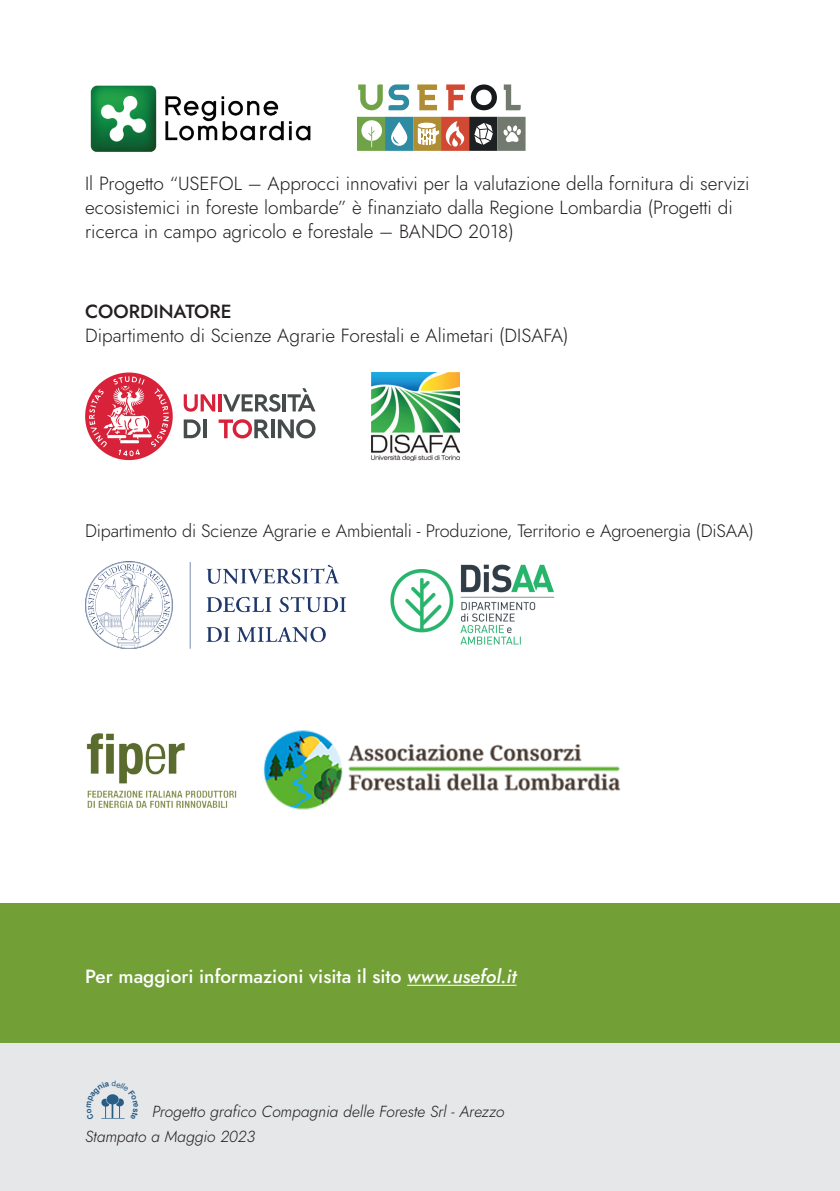
<style>
.page{position:relative;width:840px;height:1191px;background:#fff}
.page>*{position:absolute;margin:0;border:0;box-sizing:border-box;transform-origin:0 0}
.t1{font:300 19px/24px "Jost";color:#231f20}
.t2{font:500 19px "Jost";color:#fff}
.t3{font:500 19px "Jost";color:#231f20}
.t4{font:300 18px "Jost";letter-spacing:-.01em;color:#231f20}
.t5{font:italic 300 16px "Jost";color:#231f20}
.s1{font-style:italic}
</style>
<div class="page">
<div style="left:0;top:903px;width:839px;height:140px;background:#72a036"></div>
<hr style="left:407px;top:984px;width:109px;height:1px;background:#fff">
<img style="left:85px;top:561px;width:261px;height:87px">
<img style="left:263px;top:730px;width:358px;height:80px">
<img style="left:86px;top:733px;width:151px;height:75px">
<img style="left:371px;top:372px;width:88px;height:88px">
<img style="left:390px;top:564px;width:165px;height:81px">
<img style="left:90px;top:85px;width:221px;height:67px">
<svg style="left:357px;top:117px;width:168px;height:34px"></svg>
<svg style="left:358px;top:84px;width:24px;height:26px"></svg>
<svg style="left:388px;top:84px;width:21px;height:26px"></svg>
<svg style="left:417px;top:84px;width:20px;height:26px"></svg>
<svg style="left:446px;top:84px;width:18px;height:26px"></svg>
<svg style="left:470px;top:84px;width:26px;height:26px"></svg>
<svg style="left:503px;top:84px;width:17px;height:26px"></svg>
<svg style="left:184px;top:419px;width:16px;height:19px"></svg>
<hr style="left:203px;top:419px;width:4px;height:19px;background:#464b4c">
<svg style="left:218px;top:419px;width:51px;height:19px"></svg>
<svg style="left:271px;top:419px;width:3px;height:19px"></svg>
<svg style="left:278px;top:419px;width:37px;height:19px"></svg>
<svg style="left:183px;top:394px;width:32px;height:18px"></svg>
<hr style="left:218px;top:394px;width:4px;height:17px;background:#d8223a">
<svg style="left:223px;top:394px;width:57px;height:18px"></svg>
<hr style="left:282px;top:394px;width:4px;height:17px;background:#464b4c">
<svg style="left:287px;top:388px;width:28px;height:23px"></svg>
<svg style="left:85px;top:372px;width:88px;height:88px"></svg>
<div style="left:0;top:1043px;width:839px;height:148px;background:#e6e7e9"></div>
<svg style="left:101px;top:1094px;width:24px;height:25px"></svg>
<p class="t1" style="left:85px;top:171px;width:665px">Il Progetto “USEFOL – Approcci innovativi per la valutazione della fornitura di servizi ecosistemici in foreste lombarde” è finanziato dalla Regione Lombardia (Progetti di ricerca in campo agricolo e forestale – BANDO 2018)</p>
<p class="t3" style="left:85px;top:298px;width:148px">COORDINATORE</p>
<p class="t1" style="left:85px;top:323px;width:485px">Dipartimento di Scienze Agrarie Forestali e Alimetari (DISAFA)</p>
<p class="t4" style="left:85px;top:518px;width:670px">Dipartimento di Scienze Agrarie e Ambientali - Produzione, Territorio e Agroenergia (DiSAA)</p>
<p class="t2" style="left:85px;top:963px;width:432px">Per maggiori informazioni visita il sito <span class="s1">www.usefol.it</span></p>
<p class="t5" style="left:152px;top:1100px;width:353px">Progetto grafico Compagnia delle Foreste Srl - Arezzo</p>
<p class="t5" style="left:85px;top:1125px;width:171px">Stampato a Maggio 2023</p>
</div>
